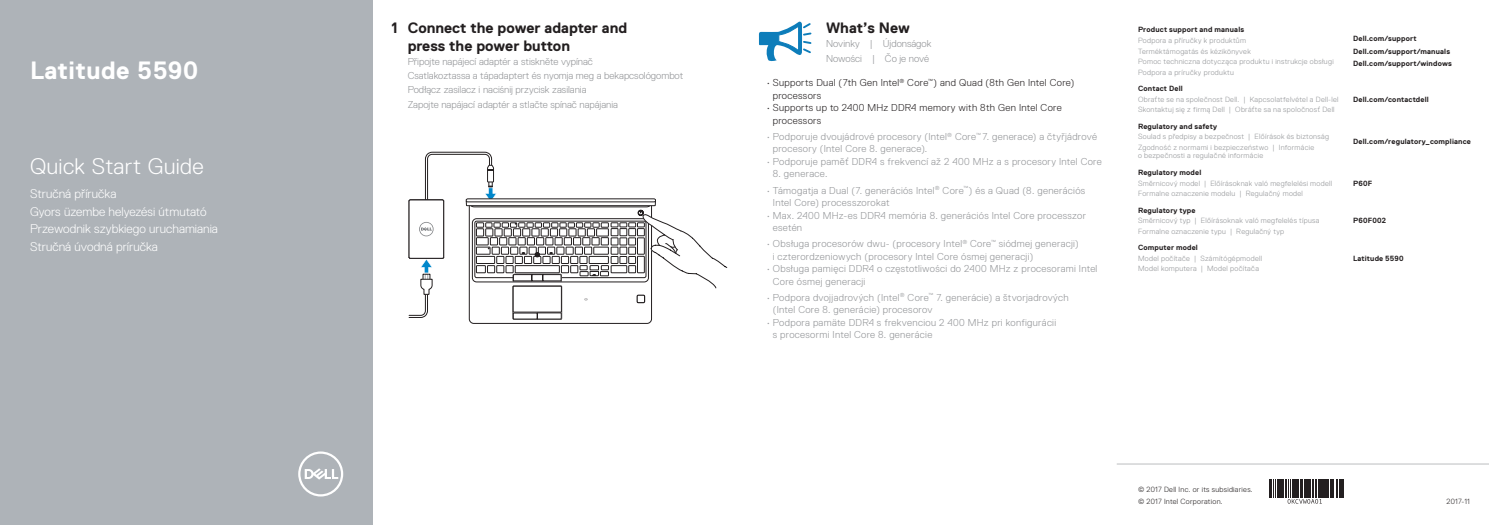
<style>
.page{position:relative;width:1489px;height:525px;background:#fff}
.page>*{position:absolute;margin:0;border:0;box-sizing:border-box;transform-origin:0 0}
.t1{font:700 25px "Dell Replica";letter-spacing:.02em;color:#fff}
.t2{font:300 22.5px "Dell Replica";letter-spacing:.015em;color:#fff}
.t3{font:700 15px/17.5px "Dell Replica";color:#231f20}
.t4{font:300 12.5px/17.5px "Dell Replica";color:#fff}
.t5{font:300 10px/12.5px "Dell Replica";letter-spacing:.025em;color:#939598}
.t6{font:300 10px/14.2px "Dell Replica";color:#939598}
.t7{font:300 10px/12.5px "Dell Replica";letter-spacing:.03em;color:#231f20}
.t8{font:300 7.5px/10.5px "Dell Replica";letter-spacing:.04em;color:#939598}
.t9{font:700 7.5px/12.2px "Dell Replica";letter-spacing:.02em;color:#231f20}
.t10{font:300 7.5px/12.2px "Dell Replica";letter-spacing:.04em;color:#231f20}
</style>
<div class="page">
<div style="left:0;top:0;width:372px;height:524px;background:#aeb3b8"></div>
<svg style="left:298px;top:451px;width:45px;height:45px"></svg>
<svg style="left:409px;top:152px;width:319px;height:167px"></svg>
<hr style="left:1116px;top:463px;width:372px;height:1px;background:#bcbdc0">
<svg style="left:1269px;top:479px;width:73px;height:24px"></svg>
<svg style="left:758px;top:21px;width:53px;height:40px"></svg>
<h1 class="t1" style="left:30px;top:56px;width:169px">Latitude 5590</h1>
<h2 class="t2" style="left:30px;top:154px;width:175px">Quick Start Guide</h2>
<p class="t4" style="left:30px;top:185px;width:189px">Stručná příručka<br>Gyors üzembe helyezési útmutató<br>Przewodnik szybkiego uruchamiania<br>Stručná úvodná príručka</p>
<h3 class="t3" style="left:407px;top:19px;width:221px;text-indent:-16px">1 Connect the power adapter and press the power button</h3>
<p class="t6" style="left:407px;top:54px;width:277px">Připojte napájecí adaptér a stiskněte vypínač<br>Csatlakoztassa a tápadaptert és nyomja meg a bekapcsológombot Podłącz zasilacz i naciśnij przycisk zasilania<br>Zapojte napájací adaptér a stlačte spínač napájania</p>
<h3 class="t3" style="left:826px;top:19px;width:85px">What’s New</h3>
<p class="t6" style="left:826px;top:37px;width:107px">Novinky | Újdonságok<br>Nowości | Čo je nové</p>
<p class="t7" style="left:772px;top:77px;width:303px;text-indent:-6px">• Supports Dual (7th Gen Intel<sup>®</sup> Core<sup>™</sup>) and Quad (8th Gen Intel Core) processors</p>
<p class="t7" style="left:772px;top:102px;width:290px;text-indent:-6px">• Supports up to 2400 MHz DDR4 memory with 8th Gen Intel Core processors</p>
<p class="t5" style="left:772px;top:130px;width:326px;text-indent:-6px">• Podporuje dvoujádrové procesory (Intel<sup>®</sup> Core<sup>™</sup> 7. generace) a čtyřjádrové procesory (Intel Core 8. generace).</p>
<p class="t5" style="left:766px;top:155px;width:337px">• Podporuje paměť DDR4 s frekvencí až 2 400 MHz a s procesory Intel Core</p>
<p class="t5" style="left:772px;top:168px;width:56px">8. generace.</p>
<p class="t5" style="left:772px;top:184px;width:314px;text-indent:-6px">• Támogatja a Dual (7. generációs Intel<sup>®</sup> Core<sup>™</sup>) és a Quad (8. generációs<br>Intel Core) processzorokat</p>
<p class="t5" style="left:772px;top:209px;width:315px;text-indent:-6px">• Max. 2400 MHz-es DDR4 memória 8. generációs Intel Core processzor esetén</p>
<p class="t5" style="left:772px;top:237px;width:307px;text-indent:-6px">• Obsługa procesorów dwu- (procesory Intel<sup>®</sup> Core<sup>™</sup> siódmej generacji) i czterordzeniowych (procesory Intel Core ósmej generacji)</p>
<p class="t5" style="left:772px;top:262px;width:326px;text-indent:-6px">• Obsługa pamięci DDR4 o częstotliwości do 2400 MHz z procesorami Intel<br>Core ósmej generacji</p>
<p class="t5" style="left:772px;top:291px;width:297px;text-indent:-6px">• Podpora dvojjadrových (Intel<sup>®</sup> Core<sup>™</sup> 7. generácie) a štvorjadrových (Intel Core 8. generácie) procesorov</p>
<p class="t5" style="left:772px;top:316px;width:285px;text-indent:-6px">• Podpora pamäte DDR4 s frekvenciou 2 400 MHz pri konfigurácii s procesormi Intel Core 8. generácie</p>
<p class="t9" style="left:1137px;top:24px;width:108px">Product support and manuals</p>
<p class="t8" style="left:1137px;top:35px;width:197px">Podpora a příručky k produktům<br>Terméktámogatás és kézikönyvek<br>Pomoc techniczna dotycząca produktu i instrukcje obsługi Podpora a príručky produktu</p>
<p class="t9" style="left:1352px;top:33px;width:100px">Dell.com/support<br>Dell.com/support/manuals<br>Dell.com/support/windows</p>
<p class="t9" style="left:1137px;top:82px;width:46px">Contact Dell</p>
<p class="t8" style="left:1137px;top:94px;width:202px">Obraťte se na společnost Dell. | Kapcsolatfelvétel a Dell-lel<br>Skontaktuj się z firmą Dell | Obráťte sa na spoločnosť Dell</p>
<p class="t9" style="left:1352px;top:93px;width:77px">Dell.com/contactdell</p>
<p class="t9" style="left:1137px;top:120px;width:81px">Regulatory and safety</p>
<p class="t8" style="left:1137px;top:131px;width:192px">Soulad s předpisy a bezpečnost | Előírások és biztonság<br>Zgodność z normami i bezpieczeństwo | Informácie</p>
<p class="t8" style="left:1137px;top:151px;width:127px">o bezpečnosti a regulačné informácie</p>
<p class="t9" style="left:1352px;top:135px;width:119px">Dell.com/regulatory_compliance</p>
<p class="t9" style="left:1137px;top:166px;width:65px">Regulatory model</p>
<p class="t8" style="left:1137px;top:178px;width:195px">Směrnicový model | Előírásoknak való megfelelési modell<br>Formalne oznaczenie modelu | Regulačný model</p>
<p class="t9" style="left:1352px;top:177px;width:21px">P60F</p>
<p class="t9" style="left:1137px;top:204px;width:59px">Regulatory type</p>
<p class="t8" style="left:1137px;top:215px;width:183px">Směrnicový typ | Előírásoknak való megfelelés típusa<br>Formalne oznaczenie typu | Regulačný typ</p>
<p class="t9" style="left:1352px;top:214px;width:34px">P60F002</p>
<p class="t9" style="left:1137px;top:241px;width:61px">Computer model</p>
<p class="t8" style="left:1137px;top:253px;width:126px">Model počítače | Számítógépmodell<br>Model komputera | Model počítača</p>
<p class="t9" style="left:1352px;top:252px;width:52px">Latitude 5590</p>
<p class="t10" style="left:1137px;top:482px;width:116px">© 2017 Dell Inc. or its subsidiaries. © 2017 Intel Corporation.</p>
<p class="t10" style="left:1446px;top:494px;width:25px">2017-11</p>
</div>
